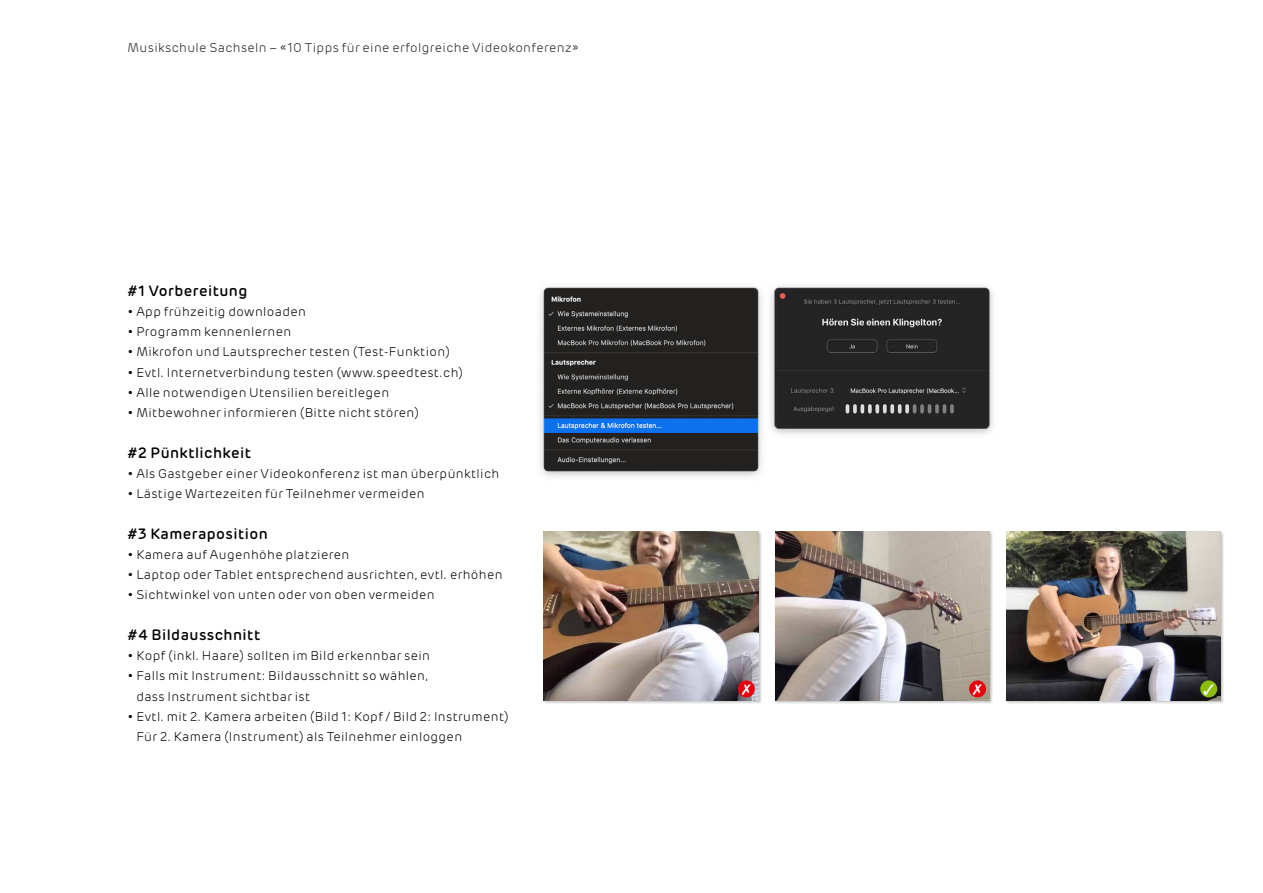
<style>
.page{position:relative;width:1263px;height:893px;background:#fff}
.page>*{position:absolute;margin:0;border:0;box-sizing:border-box;transform-origin:0 0}
.t1{font:500 15px "Rubrik";letter-spacing:.03em;color:#000}
.t2{font:300 12.75px/20.2px "Rubrik";letter-spacing:.03em;color:#000}
.t3{font:300 12.75px "Rubrik";letter-spacing:.03em;color:#242423}
</style>
<div class="page">
<div style="left:543px;top:531px;width:219px;height:174px;background:#000;opacity:.25"></div>
<img style="left:544px;top:532px;width:214px;height:169px">
<div style="left:774px;top:531px;width:219px;height:174px;background:#000;opacity:.25"></div>
<img style="left:775px;top:532px;width:214px;height:169px">
<div style="left:1006px;top:531px;width:218px;height:174px;background:#000;opacity:.25"></div>
<img style="left:1006px;top:532px;width:214px;height:169px">
<img style="left:539px;top:286px;width:223px;height:191px">
<img style="left:770px;top:286px;width:223px;height:148px">
<div style="left:738px;top:680px;width:17px;height:17px;background:#e7000e;border-radius:50%"></div>
<div style="left:969px;top:680px;width:17px;height:17px;background:#e7000e;border-radius:50%"></div>
<div style="left:1200px;top:680px;width:17px;height:17px;background:#8bbd0d;border-radius:50%"></div>
<p class="t3" style="left:128px;top:40px;width:453px">Musikschule Sachseln – «10 Tipps für eine erfolgreiche Videokonferenz»</p>
<p class="t1" style="left:128px;top:281px;width:121px">#1 Vorbereitung</p>
<p class="t2" style="left:128px;top:302px;width:180px">• App frühzeitig downloaden</p>
<p class="t2" style="left:128px;top:322px;width:165px">• Programm kennenlernen</p>
<p class="t2" style="left:128px;top:342px;width:324px">• Mikrofon und Lautsprecher testen (Test-Funktion)</p>
<p class="t2" style="left:128px;top:362px;width:337px">• Evtl. Internetverbindung testen (www.speedtest.ch)</p>
<p class="t2" style="left:128px;top:383px;width:263px">• Alle notwendigen Utensilien bereitlegen</p>
<p class="t2" style="left:128px;top:403px;width:293px">• Mitbewohner informieren (Bitte nicht stören)</p>
<p class="t1" style="left:128px;top:443px;width:125px">#2 Pünktlichkeit</p>
<p class="t2" style="left:128px;top:464px;width:373px">• Als Gastgeber einer Videokonferenz ist man überpünktlich</p>
<p class="t2" style="left:128px;top:484px;width:298px">• Lästige Wartezeiten für Teilnehmer vermeiden</p>
<p class="t1" style="left:128px;top:524px;width:142px">#3 Kameraposition</p>
<p class="t2" style="left:128px;top:545px;width:223px">• Kamera auf Augenhöhe platzieren</p>
<p class="t2" style="left:128px;top:565px;width:376px">• Laptop oder Tablet entsprechend ausrichten, evtl. erhöhen</p>
<p class="t2" style="left:128px;top:585px;width:309px">• Sichtwinkel von unten oder von oben vermeiden</p>
<p class="t1" style="left:128px;top:625px;width:134px">#4 Bildausschnitt</p>
<p class="t2" style="left:128px;top:646px;width:304px">• Kopf (inkl. Haare) sollten im Bild erkennbar sein</p>
<p class="t2" style="left:136px;top:666px;width:293px;text-indent:-9px">• Falls mit Instrument: Bildausschnitt so wählen, dass Instrument sichtbar ist</p>
<p class="t2" style="left:136px;top:707px;width:374px;text-indent:-9px">• Evtl. mit 2. Kamera arbeiten (Bild 1: Kopf / Bild 2: Instrument)<br>Für 2. Kamera (Instrument) als Teilnehmer einloggen</p>
</div>
